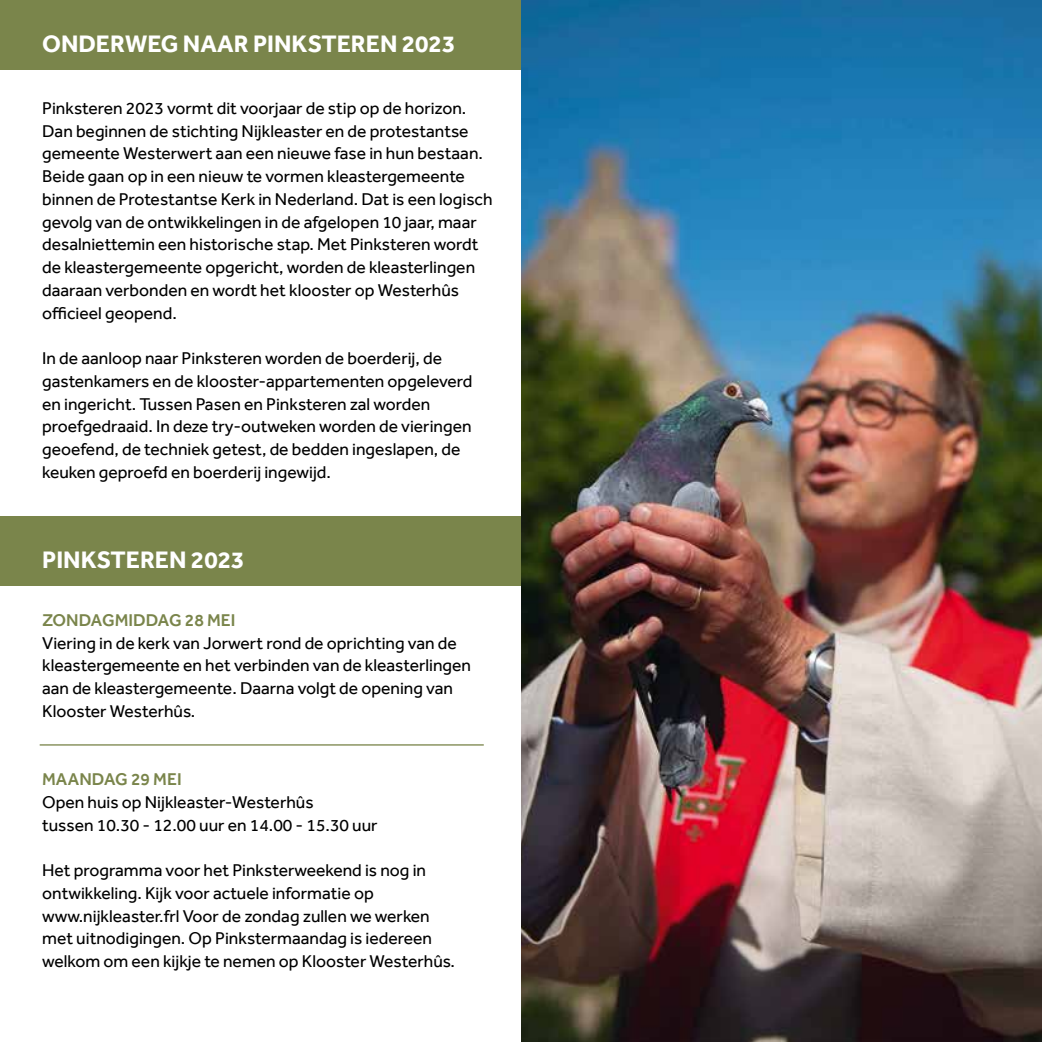
<style>
.page{position:relative;width:1042px;height:1042px;background:#fff}
.page>*{position:absolute;margin:0;border:0;box-sizing:border-box;transform-origin:0 0}
.t1{font:700 24.5px "Effra";color:#fff}
.t2{font:17.5px/22.8px "Effra";color:#000}
.t3{font:500 17.5px "Effra";color:#7a854b}
</style>
<div class="page">
<div style="left:0;top:516px;width:536px;height:69px;background:#7a854b"></div>
<img style="left:521px;top:0;width:521px;height:1042px">
<div style="left:0;top:0;width:521px;height:69px;background:#7a854b"></div>
<hr style="left:40px;top:744px;width:444px;height:1px;background:#7a854b">
<h1 class="t1" style="left:42px;top:29px;width:415px">ONDERWEG NAAR PINKSTEREN 2023</h1>
<p class="t2" style="left:42px;top:96px;width:452px">Pinksteren 2023 vormt dit voorjaar de stip op de horizon.<br>Dan beginnen de stichting Nijkleaster en de protestantse gemeente Westerwert aan een nieuwe fase in hun bestaan.<br>Beide gaan op in een nieuw te vormen kleastergemeente binnen de Protestantse Kerk in Nederland. Dat is een logisch gevolg van de ontwikkelingen in de afgelopen 10 jaar, maar desalniettemin een historische stap. Met Pinksteren wordt de kleastergemeente opgericht, worden de kleasterlingen daaraan verbonden en wordt het klooster op Westerhûs officieel geopend.</p>
<p class="t2" style="left:42px;top:347px;width:432px">In de aanloop naar Pinksteren worden de boerderij, de gastenkamers en de klooster-appartementen opgeleverd en ingericht. Tussen Pasen en Pinksteren zal worden proefgedraaid. In deze try-outweken worden de vieringen geoefend, de techniek getest, de bedden ingeslapen, de keuken geproefd en boerderij ingewijd.</p>
<h1 class="t1" style="left:42px;top:545px;width:204px">PINKSTEREN 2023</h1>
<p class="t3" style="left:42px;top:609px;width:195px">ZONDAGMIDDAG 28 MEI</p>
<p class="t2" style="left:42px;top:631px;width:430px">Viering in de kerk van Jorwert rond de oprichting van de kleastergemeente en het verbinden van de kleasterlingen aan de kleastergemeente. Daarna volgt de opening van Klooster Westerhûs.</p>
<p class="t3" style="left:42px;top:769px;width:141px">MAANDAG 29 MEI</p>
<p class="t2" style="left:42px;top:790px;width:337px">Open huis op Nijkleaster-Westerhûs<br>tussen 10.30 - 12.00 uur en 14.00 - 15.30 uur</p>
<p class="t2" style="left:42px;top:858px;width:414px">Het programma voor het Pinksterweekend is nog in ontwikkeling. Kijk voor actuele informatie op www.nijkleaster.frl Voor de zondag zullen we werken met uitnodigingen. Op Pinkstermaandag is iedereen welkom om een kijkje te nemen op Klooster Westerhûs.</p>
</div>
